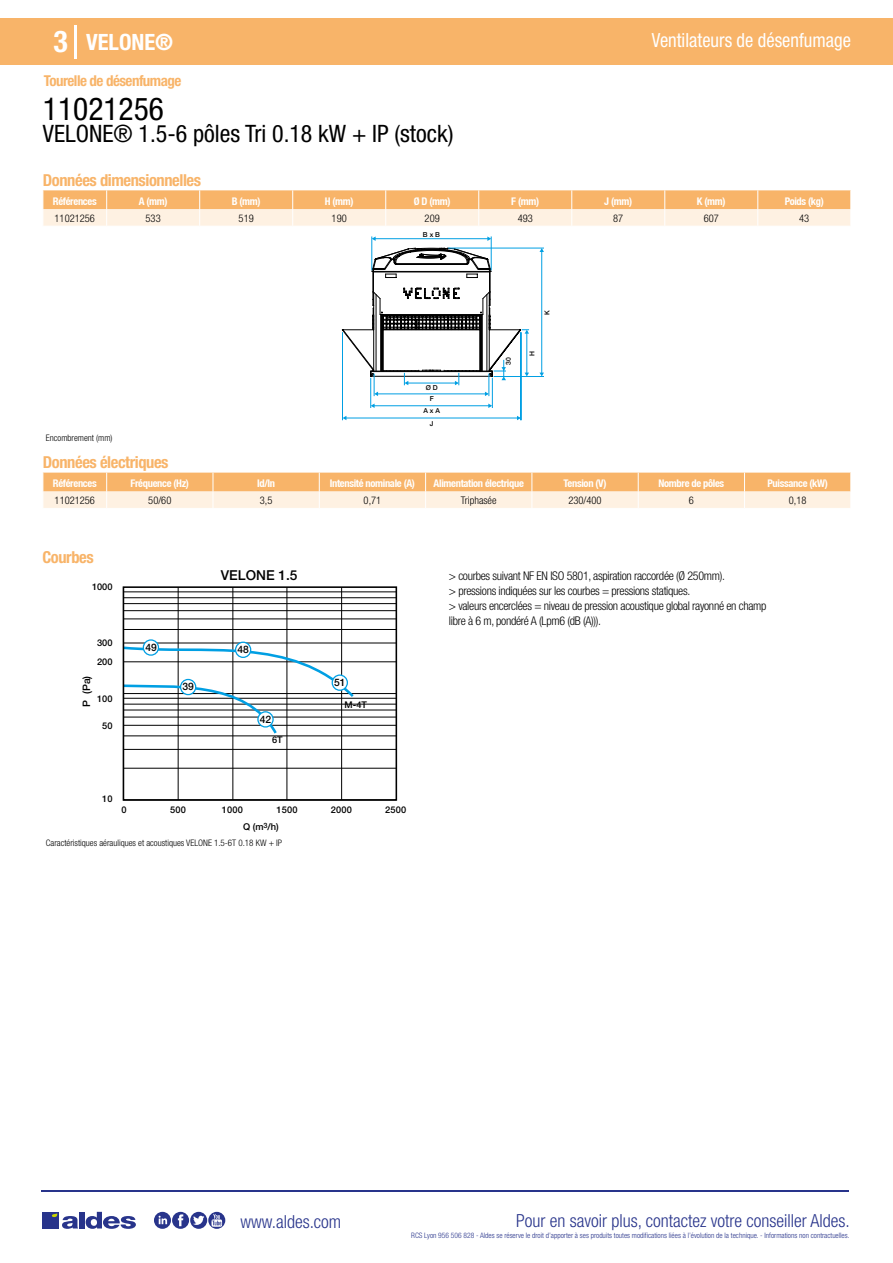
<style>
.page{position:relative;width:893px;height:1263px;background:#fff}
.page>*{position:absolute;margin:0;border:0;box-sizing:border-box;transform-origin:0 0}
.t1{font:condensed 31.5px "Helvetica Neue LT Std";color:#000}
.t2{font:700 condensed 30px "Helvetica Neue LT Std";color:#fff}
.t3{font:condensed 24px "Helvetica Neue LT Std";color:#000}
.t4{font:700 condensed 22.5px "Helvetica Neue LT Std";color:#fff}
.t5{font:condensed 19.5px "Helvetica Neue LT Std";color:#fff;scale:.95 1}
.t6{font:300 condensed 18px "Helvetica Neue";color:#28348b}
.t7{font:700 condensed 16.5px "Helvetica Neue LT Std";letter-spacing:-.025em;color:#f8b469}
.t8{font:700 condensed 15px "Helvetica Neue LT Std";letter-spacing:-.035em;color:#f8b469}
.t9{font:500 13.65px "Helvetica Neue";color:#000}
.t10{font:300 condensed 12px/15px "Helvetica Neue LT Std";letter-spacing:-.025em;color:#000}
.t11{font:700 condensed 10.5px "Helvetica Neue";letter-spacing:-.03em;color:#fff}
.t12{font:300 condensed 10.5px "Helvetica Neue";color:#000}
.t13{font:500 10.35px "Helvetica Neue";color:#000}
.t14{font:500 10.2px "Helvetica Neue";color:#000}
.t15{font:500 9.3px "Helvetica Neue";letter-spacing:.02em;color:#000}
.t16{font:300 condensed 9px "Helvetica Neue";color:#000}
.t17{font:300 condensed 7.5px "Helvetica Neue";color:#28348b}
.t18{font:500 6.75px/10.9px "Helvetica Neue";color:#000;text-align:center}
</style>
<div class="page">
<div style="left:0;top:18px;width:893px;height:46px;background:#f8b469"></div>
<hr style="left:74px;top:25px;width:2px;height:33px;background:#fff">
<hr style="left:41px;top:1190px;width:808px;height:1px;background:#28348b">
<svg style="left:154px;top:1212px;width:71px;height:17px"></svg>
<div style="left:42px;top:1212px;width:17px;height:16px;background:#28348b"></div>
<div style="left:79px;top:1212px;width:5px;height:16px;background:#28348b"></div>
<svg style="left:86px;top:1212px;width:50px;height:17px"></svg>
<svg style="left:52px;top:1213px;width:26px;height:16px"></svg>
<svg style="left:43px;top:190px;width:808px;height:36px;background:#fad2a4"></svg>
<hr style="left:371px;top:236px;width:1px;height:34px;background:#009fe3">
<hr style="left:491px;top:236px;width:1px;height:34px;background:#009fe3">
<hr style="left:373px;top:238px;width:116px;height:1px;background:#009fe3">
<svg style="left:487px;top:236px;width:4px;height:5px"></svg>
<svg style="left:372px;top:236px;width:4px;height:5px"></svg>
<hr style="left:492px;top:378px;width:1px;height:30px;background:#009fe3">
<hr style="left:370px;top:378px;width:1px;height:30px;background:#009fe3">
<hr style="left:373px;top:405px;width:118px;height:1px;background:#009fe3">
<svg style="left:371px;top:403px;width:4px;height:5px"></svg>
<svg style="left:488px;top:403px;width:4px;height:5px"></svg>
<hr style="left:342px;top:332px;width:1px;height:88px;background:#009fe3">
<hr style="left:345px;top:418px;width:174px;height:1px;background:#009fe3">
<svg style="left:517px;top:416px;width:4px;height:4px"></svg>
<hr style="left:521px;top:332px;width:1px;height:88px;background:#009fe3">
<hr style="left:448px;top:248px;width:96px;height:1px;background:#009fe3">
<hr style="left:494px;top:376px;width:50px;height:1px;background:#009fe3">
<hr style="left:541px;top:249px;width:1px;height:125px;background:#009fe3">
<svg style="left:539px;top:248px;width:5px;height:4px"></svg>
<svg style="left:341px;top:247px;width:188px;height:149px"></svg>
<svg style="left:43px;top:473px;width:808px;height:35px;background:#fad1a3"></svg>
<svg style="left:126px;top:589px;width:268px;height:209px"></svg>
<div style="left:123px;top:586px;width:274px;height:215px;border:2px solid #000"></div>
<svg style="left:143px;top:639px;width:16px;height:17px"></svg>
<div style="left:235px;top:642px;width:16px;height:16px;background:#fff;border:1px solid #009fe3;border-radius:50%"></div>
<svg style="left:332px;top:674px;width:16px;height:17px"></svg>
<svg style="left:257px;top:711px;width:17px;height:16px"></svg>
<div style="left:180px;top:679px;width:16px;height:16px;background:#fff;border:1px solid #009fe3;border-radius:50%"></div>
<h2 class="t2" style="left:54px;top:24px;width:16px">3</h2>
<h3 class="t4" style="left:86px;top:28px;width:89px">VELONE®</h3>
<h3 class="t5" style="left:652px;top:29px;width:211px">Ventilateurs de désenfumage</h3>
<p class="t8" style="left:44px;top:71px;width:139px">Tourelle de désenfumage</p>
<h1 class="t1" style="left:43px;top:91px;width:122px">11021256</h1>
<h3 class="t3" style="left:43px;top:120px;width:412px">VELONE® 1.5-6 pôles Tri 0.18 kW + IP (stock)</h3>
<h3 class="t7" style="left:43px;top:170px;width:160px">Données dimensionnelles</h3>
<p class="t11" style="left:53px;top:195px;width:45px">Références</p>
<p class="t11" style="left:139px;top:195px;width:30px">A (mm)</p>
<p class="t11" style="left:232px;top:195px;width:30px">B (mm)</p>
<p class="t11" style="left:325px;top:195px;width:30px">H (mm)</p>
<p class="t11" style="left:414px;top:195px;width:38px">Ø D (mm)</p>
<p class="t11" style="left:511px;top:195px;width:29px">F (mm)</p>
<p class="t11" style="left:604px;top:195px;width:29px">J (mm)</p>
<p class="t11" style="left:697px;top:195px;width:30px">K (mm)</p>
<p class="t11" style="left:785px;top:195px;width:41px">Poids (kg)</p>
<p class="t12" style="left:55px;top:212px;width:42px">11021256</p>
<p class="t12" style="left:146px;top:212px;width:17px">533</p>
<p class="t12" style="left:239px;top:212px;width:17px">519</p>
<p class="t12" style="left:332px;top:212px;width:17px">190</p>
<p class="t12" style="left:425px;top:212px;width:17px">209</p>
<p class="t12" style="left:518px;top:212px;width:17px">493</p>
<p class="t12" style="left:613px;top:212px;width:12px">87</p>
<p class="t12" style="left:704px;top:212px;width:17px">607</p>
<p class="t12" style="left:799px;top:212px;width:12px">43</p>
<p class="t18" style="left:423px;top:229px;width:19px">B x B</p>
<p class="t16" style="left:46px;top:433px;width:68px">Encombrement (mm)</p>
<p class="t18" style="left:426px;top:382px;width:14px">Ø D<br>F</p>
<p class="t18" style="left:424px;top:405px;width:18px">A x A</p>
<p class="t18" style="left:430px;top:418px;width:5px">J</p>
<p class="t18" style="left:503px;top:365px;width:9px;rotate:-90deg">30</p>
<p class="t18" style="left:541px;top:315px;width:6px;rotate:-90deg">K</p>
<p class="t18" style="left:526px;top:356px;width:6px;rotate:-90deg">H</p>
<h3 class="t7" style="left:43px;top:452px;width:127px">Données électriques</h3>
<p class="t11" style="left:53px;top:477px;width:45px">Références</p>
<p class="t11" style="left:131px;top:477px;width:60px">Fréquence (Hz)</p>
<p class="t11" style="left:257px;top:477px;width:20px">Id/In</p>
<p class="t11" style="left:330px;top:477px;width:87px">Intensité nominale (A)</p>
<p class="t11" style="left:434px;top:477px;width:92px">Alimentation électrique</p>
<p class="t11" style="left:564px;top:477px;width:44px">Tension (V)</p>
<p class="t11" style="left:658px;top:477px;width:67px">Nombre de pôles</p>
<p class="t11" style="left:767px;top:477px;width:62px">Puissance (kW)</p>
<p class="t12" style="left:55px;top:494px;width:42px">11021256</p>
<p class="t12" style="left:148px;top:494px;width:25px">50/60</p>
<p class="t12" style="left:260px;top:494px;width:14px">3,5</p>
<p class="t12" style="left:364px;top:494px;width:19px">0,71</p>
<p class="t12" style="left:461px;top:494px;width:37px">Triphasée</p>
<p class="t12" style="left:568px;top:494px;width:35px">230/400</p>
<p class="t12" style="left:689px;top:494px;width:7px">6</p>
<p class="t12" style="left:789px;top:494px;width:19px">0,18</p>
<h3 class="t7" style="left:43px;top:547px;width:53px">Courbes</h3>
<p class="t15" style="left:92px;top:581px;width:22px">1000</p>
<p class="t15" style="left:97px;top:637px;width:17px">300</p>
<p class="t15" style="left:97px;top:656px;width:17px">200</p>
<p class="t13" style="left:80px;top:707px;width:33px;rotate:-90deg">P (Pa)</p>
<p class="t15" style="left:97px;top:693px;width:17px">100</p>
<p class="t15" style="left:102px;top:720px;width:12px">50</p>
<p class="t9" style="left:221px;top:567px;width:78px">VELONE 1.5</p>
<p class="t14" style="left:145px;top:641px;width:13px">49</p>
<p class="t14" style="left:238px;top:643px;width:13px">48</p>
<p class="t14" style="left:183px;top:681px;width:13px">39</p>
<p class="t14" style="left:260px;top:713px;width:13px">42</p>
<p class="t15" style="left:272px;top:734px;width:12px">6T</p>
<p class="t14" style="left:334px;top:676px;width:13px">51</p>
<p class="t15" style="left:344px;top:699px;width:24px">M-4T</p>
<p class="t15" style="left:102px;top:793px;width:12px">10</p>
<p class="t15" style="left:121px;top:804px;width:7px">0</p>
<p class="t15" style="left:170px;top:804px;width:17px">500</p>
<p class="t15" style="left:222px;top:804px;width:23px">1000</p>
<p class="t15" style="left:276px;top:804px;width:23px">1500</p>
<p class="t15" style="left:331px;top:804px;width:23px">2000</p>
<p class="t15" style="left:385px;top:804px;width:23px">2500</p>
<p class="t15" style="left:243px;top:821px;width:37px">Q (m<sup>3</sup>/h)</p>
<p class="t16" style="left:46px;top:838px;width:238px">Caractéristiques aérauliques et acoustiques VELONE 1.5-6T 0.18 KW + IP</p>
<p class="t10" style="left:449px;top:568px;width:319px">&gt; courbes suivant NF EN ISO 5801, aspiration raccordée (Ø 250mm).<br>&gt; pressions indiquées sur les courbes = pressions statiques.<br>&gt; valeurs encerclées = niveau de pression acoustique global rayonné en champ libre à 6 m, pondéré A (Lpm6 (dB (A))).</p>
<h3 class="t6" style="left:240px;top:1211px;width:102px">www.aldes.com</h3>
<h3 class="t6" style="left:516px;top:1211px;width:335px">Pour en savoir plus, contactez votre conseiller Aldes.</h3>
<p class="t17" style="left:411px;top:1230px;width:440px">RCS Lyon 956 506 828 - Aldes se réserve le droit d’apporter à ses produits toutes modifications liées à l’évolution de la technique. - Informations non contractuelles.</p>
</div>
